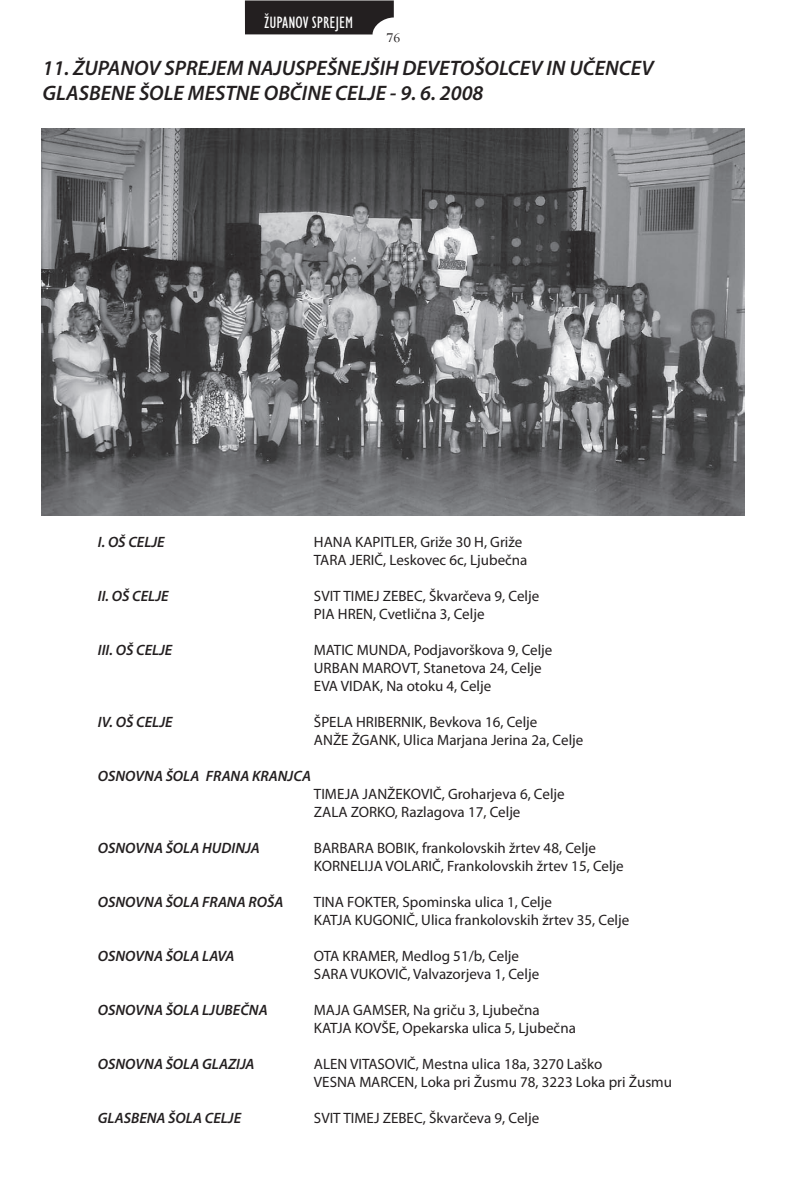
<style>
.page{position:relative;width:787px;height:1178px;background:#fff}
.page>*{position:absolute;margin:0;border:0;box-sizing:border-box;transform-origin:0 0}
.t1{font:italic 600 21px/25.2px "Myriad Pro";color:#231f20}
.t2{font:condensed 16.5px "Humanist 521 BT";color:#fff}
.t3{font:15px/18px "Myriad Pro";color:#231f20}
.t4{font:italic 600 15px "Myriad Pro";color:#231f20}
.t5{font:15px "Perpetua";color:#231f20}
</style>
<div class="page">
<svg style="left:245px;top:0;width:148px;height:34px;background:#312d2e"></svg>
<img style="left:42px;top:129px;width:702px;height:387px">
<p class="t2" style="left:264px;top:13px;width:90px">ŽUPANOV SPREJEM</p>
<h1 class="t1" style="left:43px;top:55px;width:612px">11. ŽUPANOV SPREJEM NAJUSPEŠNEJŠIH DEVETOŠOLCEV IN UČENCEV<br>GLASBENE ŠOLE MESTNE OBČINE CELJE - 9. 6. 2008</h1>
<p class="t5" style="left:386px;top:29px;width:15px">76</p>
<p class="t4" style="left:98px;top:532px;width:68px">I. OŠ CELJE</p>
<p class="t3" style="left:314px;top:533px;width:215px">HANA KAPITLER, Griže 30 H, Griže<br>TARA JERIČ, Leskovec 6c, Ljubečna</p>
<p class="t4" style="left:98px;top:586px;width:72px">II. OŠ CELJE</p>
<p class="t3" style="left:314px;top:587px;width:227px">SVIT TIMEJ ZEBEC, Škvarčeva 9, Celje<br>PIA HREN, Cvetlična 3, Celje</p>
<p class="t4" style="left:98px;top:640px;width:76px">III. OŠ CELJE</p>
<p class="t3" style="left:314px;top:641px;width:240px">MATIC MUNDA, Podjavorškova 9, Celje<br>URBAN MAROVT, Stanetova 24, Celje<br>EVA VIDAK, Na otoku 4, Celje</p>
<p class="t4" style="left:98px;top:712px;width:76px">IV. OŠ CELJE</p>
<p class="t3" style="left:314px;top:713px;width:271px">ŠPELA HRIBERNIK, Bevkova 16, Celje<br>ANŽE ŽGANK, Ulica Marjana Jerina 2a, Celje</p>
<p class="t4" style="left:98px;top:766px;width:215px">OSNOVNA ŠOLA FRANA KRANJCA</p>
<p class="t3" style="left:314px;top:785px;width:252px">TIMEJA JANŽEKOVIČ, Groharjeva 6, Celje<br>ZALA ZORKO, Razlagova 17, Celje</p>
<p class="t4" style="left:98px;top:838px;width:163px">OSNOVNA ŠOLA HUDINJA</p>
<p class="t3" style="left:314px;top:839px;width:311px">BARBARA BOBIK, frankolovskih žrtev 48, Celje<br>KORNELIJA VOLARIČ, Frankolovskih žrtev 15, Celje</p>
<p class="t4" style="left:98px;top:892px;width:187px">OSNOVNA ŠOLA FRANA ROŠA</p>
<p class="t3" style="left:314px;top:893px;width:317px">TINA FOKTER, Spominska ulica 1, Celje<br>KATJA KUGONIČ, Ulica frankolovskih žrtev 35, Celje</p>
<p class="t4" style="left:98px;top:946px;width:138px">OSNOVNA ŠOLA LAVA</p>
<p class="t3" style="left:314px;top:947px;width:227px">OTA KRAMER, Medlog 51/b, Celje<br>SARA VUKOVIČ, Valvazorjeva 1, Celje</p>
<p class="t4" style="left:98px;top:1000px;width:171px">OSNOVNA ŠOLA LJUBEČNA</p>
<p class="t3" style="left:314px;top:1001px;width:263px">MAJA GAMSER, Na griču 3, Ljubečna<br>KATJA KOVŠE, Opekarska ulica 5, Ljubečna</p>
<p class="t4" style="left:98px;top:1054px;width:158px">OSNOVNA ŠOLA GLAZIJA</p>
<p class="t3" style="left:314px;top:1055px;width:359px">ALEN VITASOVIČ, Mestna ulica 18a, 3270 Laško<br>VESNA MARCEN, Loka pri Žusmu 78, 3223 Loka pri Žusmu</p>
<p class="t4" style="left:98px;top:1108px;width:145px">GLASBENA ŠOLA CELJE</p>
<p class="t3" style="left:314px;top:1109px;width:227px">SVIT TIMEJ ZEBEC, Škvarčeva 9, Celje</p>
</div>
